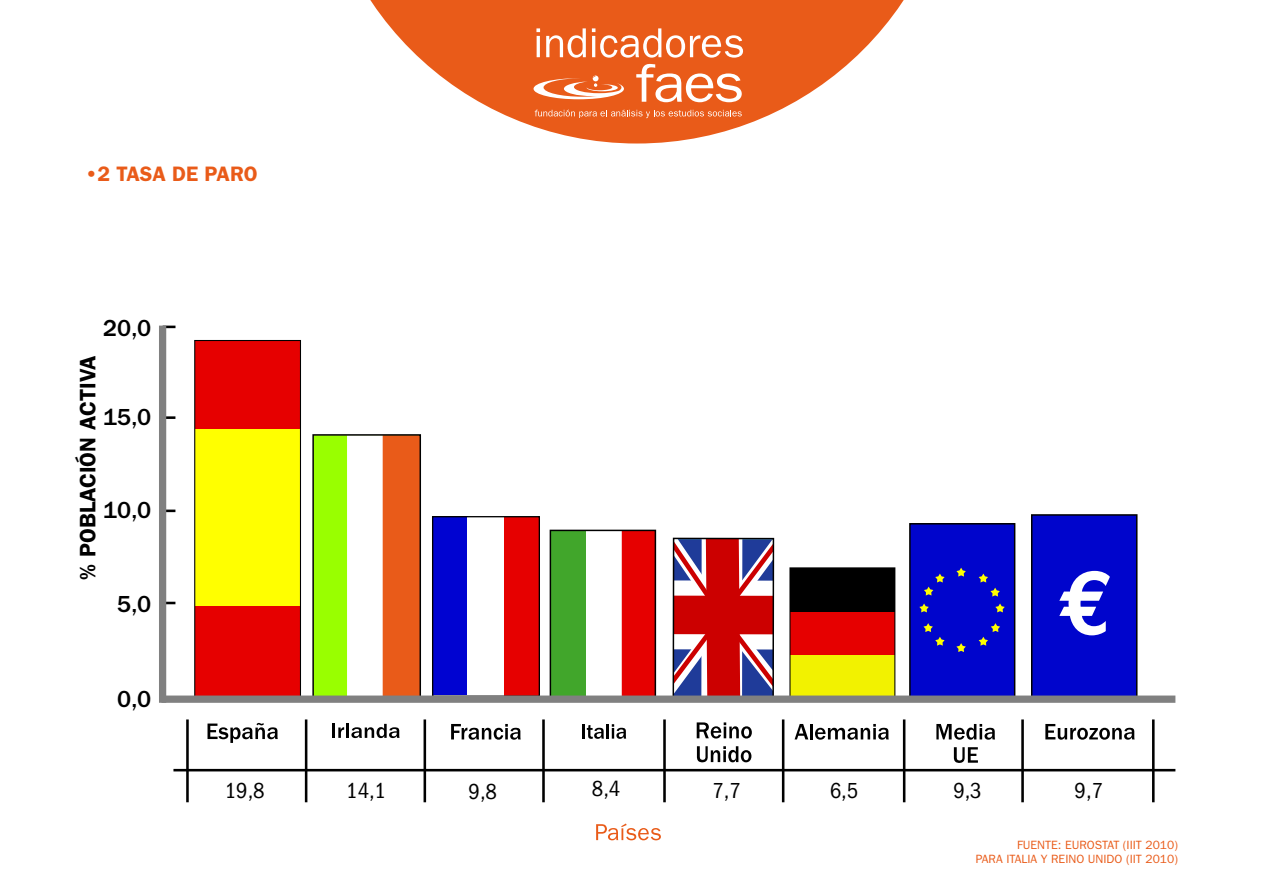
<style>
.page{position:relative;width:1263px;height:893px;background:#fff}
.page>*{position:absolute;margin:0;border:0;box-sizing:border-box;transform-origin:0 0}
.t1{font:500 24px "Franklin Gothic";color:#000}
.t2{font:condensed 22.5px "Franklin Gothic";color:#000}
.t3{font:600 22.5px "Franklin Gothic";color:#000}
.t4{font:600 21px "Franklin Gothic";color:#e95b19}
.t5{font:12px/14.4px "Franklin Gothic";color:#e95b19;text-align:right}
</style>
<div class="page">
<svg style="left:370px;top:0;width:534px;height:144px;fill:#e95b19"></svg>
<svg style="left:533px;top:28px;width:210px;height:74px"></svg>
<svg style="left:535px;top:109px;width:207px;height:9px;background:#ed7a45"></svg>
<div style="left:622px;top:531px;width:33px;height:167px;background:#e60000"></div>
<div style="left:550px;top:531px;width:36px;height:167px;background:#41a62b"></div>
<div style="left:550px;top:530px;width:106px;height:169px;border:2px solid #000"></div>
<hr style="left:582px;top:724px;width:3px;height:15px;background:#000">
<svg style="left:587px;top:725px;width:17px;height:14px"></svg>
<hr style="left:606px;top:724px;width:3px;height:15px;background:#000">
<svg style="left:612px;top:724px;width:14px;height:15px"></svg>
<svg style="left:166px;top:416px;width:9px;height:3px"></svg>
<svg style="left:166px;top:510px;width:9px;height:2px"></svg>
<svg style="left:166px;top:602px;width:9px;height:2px"></svg>
<div style="left:433px;top:517px;width:35px;height:178px;background:#0003d1"></div>
<div style="left:505px;top:517px;width:34px;height:178px;background:#e60000"></div>
<div style="left:432px;top:516px;width:108px;height:181px;border:1px solid #000"></div>
<svg style="left:451px;top:724px;width:70px;height:16px"></svg>
<div style="left:1031px;top:514px;width:106px;height:188px;background:#0005cc;border:2px solid #000"></div>
<div style="left:195px;top:340px;width:105px;height:357px;background:#e60000"></div>
<div style="left:195px;top:429px;width:105px;height:176px;background:#ff0"></div>
<div style="left:194px;top:340px;width:107px;height:358px;border:1px solid #000"></div>
<div style="left:910px;top:524px;width:105px;height:176px;background:#0005cc"></div>
<div style="left:909px;top:523px;width:106px;height:178px;border:2px solid #000"></div>
<svg style="left:1059px;top:571px;width:51px;height:64px"></svg>
<svg style="left:596px;top:823px;width:65px;height:17px"></svg>
<svg style="left:207px;top:723px;width:71px;height:20px"></svg>
<hr style="left:186px;top:719px;width:3px;height:83px;background:#000">
<hr style="left:305px;top:719px;width:2px;height:83px;background:#000">
<hr style="left:423px;top:719px;width:3px;height:83px;background:#000">
<hr style="left:542px;top:719px;width:3px;height:83px;background:#000">
<hr style="left:663px;top:719px;width:3px;height:83px;background:#000">
<hr style="left:782px;top:719px;width:2px;height:83px;background:#000">
<hr style="left:903px;top:719px;width:2px;height:83px;background:#000">
<hr style="left:1021px;top:719px;width:3px;height:83px;background:#000">
<svg style="left:954px;top:747px;width:24px;height:16px"></svg>
<svg style="left:936px;top:724px;width:59px;height:16px"></svg>
<svg style="left:1045px;top:724px;width:90px;height:16px"></svg>
<hr style="left:1152px;top:719px;width:2px;height:83px;background:#000">
<div style="left:790px;top:568px;width:105px;height:46px;background:#000"></div>
<div style="left:790px;top:612px;width:105px;height:43px;background:#e60000"></div>
<div style="left:790px;top:655px;width:105px;height:43px;background:#f2f200"></div>
<div style="left:789px;top:567px;width:106px;height:132px;border:1px solid #000"></div>
<svg style="left:794px;top:724px;width:14px;height:15px"></svg>
<hr style="left:810px;top:724px;width:3px;height:15px;background:#000">
<svg style="left:815px;top:724px;width:74px;height:16px"></svg>
<svg style="left:956px;top:568px;width:10px;height:9px"></svg>
<svg style="left:979px;top:574px;width:9px;height:8px"></svg>
<svg style="left:956px;top:643px;width:10px;height:9px"></svg>
<svg style="left:979px;top:623px;width:21px;height:23px"></svg>
<svg style="left:923px;top:623px;width:21px;height:23px"></svg>
<svg style="left:995px;top:603px;width:10px;height:9px"></svg>
<svg style="left:919px;top:603px;width:10px;height:9px"></svg>
<svg style="left:990px;top:588px;width:10px;height:9px"></svg>
<svg style="left:924px;top:574px;width:20px;height:21px"></svg>
<hr style="left:332px;top:724px;width:3px;height:14px;background:#000">
<svg style="left:338px;top:727px;width:6px;height:11px"></svg>
<hr style="left:346px;top:724px;width:3px;height:14px;background:#000">
<svg style="left:351px;top:724px;width:49px;height:14px"></svg>
<div style="left:313px;top:435px;width:107px;height:264px;background:#9f0"></div>
<svg style="left:347px;top:437px;width:71px;height:258px;background:#f3ad8c"></svg>
<div style="left:312px;top:434px;width:109px;height:268px;border:2px solid #000"></div>
<hr style="left:173px;top:769px;width:1002px;height:2px;background:#000">
<svg style="left:697px;top:746px;width:54px;height:16px"></svg>
<svg style="left:697px;top:722px;width:55px;height:16px"></svg>
<svg style="left:673px;top:537px;width:100px;height:158px"></svg>
<div style="left:673px;top:595px;width:100px;height:39px;background:#c00"></div>
<div style="left:672px;top:538px;width:102px;height:162px;border:2px solid #000"></div>
<div style="left:161px;top:695px;width:1014px;height:8px;background:#808080"></div>
<svg style="left:166px;top:326px;width:9px;height:2px"></svg>
<div style="left:159px;top:326px;width:7px;height:377px;background:#808080"></div>
<h3 class="t4" style="left:85px;top:161px;width:174px">•2 TASA DE PARO</h3>
<h2 class="t3" style="left:75px;top:580px;width:225px;rotate:-90deg">% POBLACIÓN ACTIVA</h2>
<h1 class="t1" style="left:103px;top:314px;width:50px">20,0</h1>
<h1 class="t1" style="left:103px;top:403px;width:50px">15,0</h1>
<h1 class="t1" style="left:103px;top:497px;width:50px">10,0</h1>
<h1 class="t1" style="left:117px;top:590px;width:36px">5,0</h1>
<h1 class="t1" style="left:117px;top:685px;width:36px">0,0</h1>
<h2 class="t2" style="left:469px;top:779px;width:30px">9,8</h2>
<h2 class="t2" style="left:592px;top:776px;width:30px">8,4</h2>
<h2 class="t2" style="left:225px;top:778px;width:41px">19,8</h2>
<h2 class="t2" style="left:830px;top:778px;width:30px">6,5</h2>
<h2 class="t2" style="left:953px;top:778px;width:30px">9,3</h2>
<h2 class="t2" style="left:1074px;top:778px;width:30px">9,7</h2>
<p class="t5" style="left:976px;top:838px;width:204px">FUENTE: EUROSTAT (IIIT 2010)<br>PARA ITALIA Y REINO UNIDO (IIT 2010)</p>
<h2 class="t2" style="left:346px;top:778px;width:41px">14,1</h2>
<h2 class="t2" style="left:712px;top:778px;width:30px">7,7</h2>
</div>
